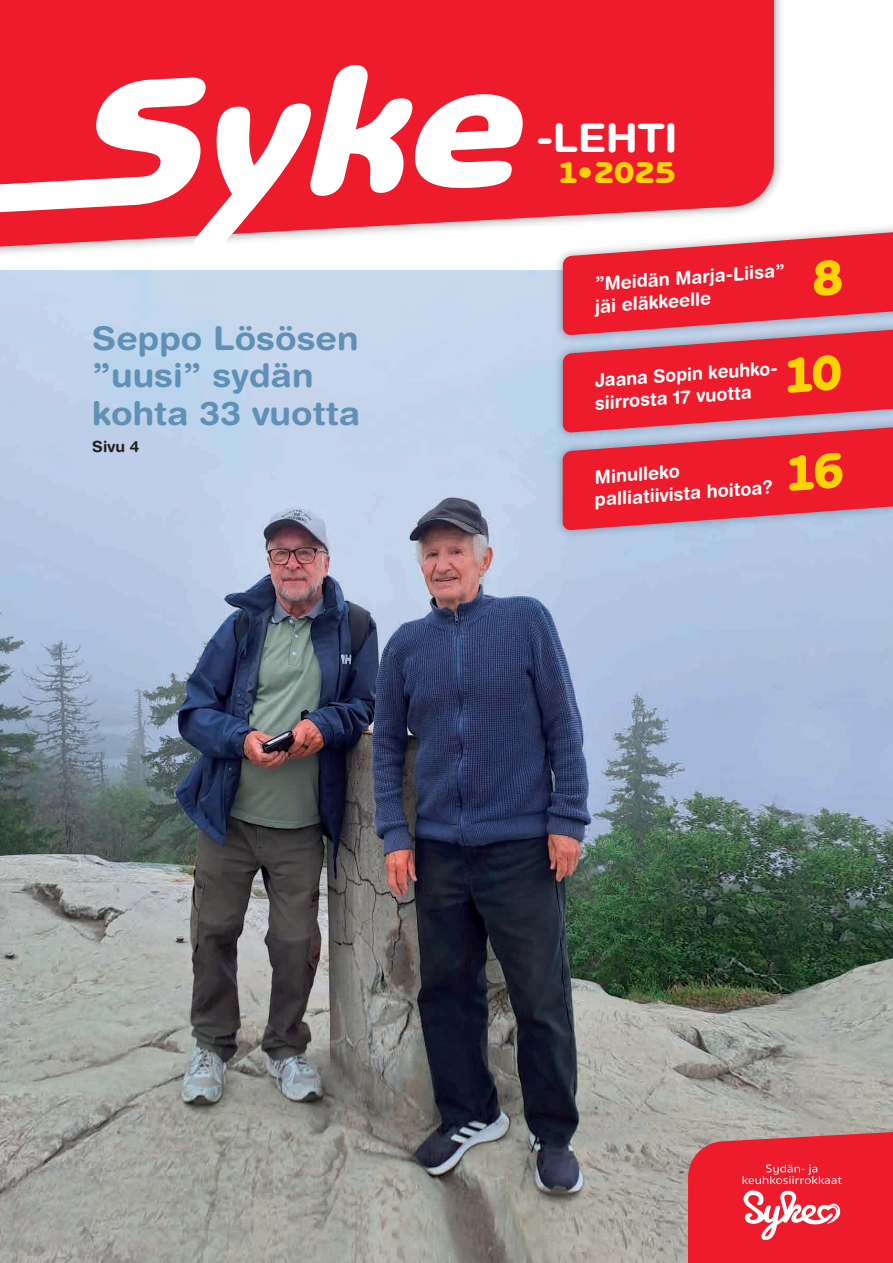
<style>
.page{position:relative;width:893px;height:1263px;background:#fff}
.page>*{position:absolute;margin:0;border:0;box-sizing:border-box;transform-origin:0 0}
.t1{font:700 39.3px "Helvetica Rounded LT Std";letter-spacing:-.01em;color:#fff;scale:1.05 1}
.t2{font:700 32.85px/37.5px "Helvetica Rounded LT Std";color:#6090b5;scale:1.07 1}
.t3{font:800 30.45px "Benguiat Gothic Std";color:#fed304;scale:1.1 1}
.t4{font:700 18.45px/22.5px "Helvetica Rounded LT Std";color:#fff}
.t5{font:700 18.45px/22.5px "Helvetica Rounded LT Std";color:#fff;scale:.96 1}
.t6{font:700 15.45px "Helvetica Rounded LT Std";color:#231f20}
</style>
<div class="page">
<img style="left:0;top:271px;width:893px;height:992px">
<div style="left:0;top:0;width:774px;height:225px;background:#ee1b2c"></div>
<svg style="left:0;top:56px;width:529px;height:198px;fill:#ee1b2c"></svg>
<div style="left:554px;top:216px;width:339px;height:128px;background:#231f20;opacity:.4"></div>
<div style="left:554px;top:411px;width:339px;height:128px;background:#231f20;opacity:.4"></div>
<svg style="left:688px;top:1131px;width:205px;height:132px;background:#eb3241"></svg>
<svg style="left:563px;top:224px;width:330px;height:307px;background:#e44455"></svg>
<h2 class="t2" style="left:92px;top:319px;width:252px">Seppo Lösösen ”uusi” sydän kohta 33 vuotta</h2>
<p class="t6" style="left:92px;top:437px;width:49px">Sivu 4</p>
<h1 class="t1" style="left:536px;top:114px;width:136px">-LEHTI</h1>
<h3 class="t3" style="left:558px;top:154px;width:108px">1•2025</h3>
<p class="t4" style="left:592px;top:272px;width:193px;rotate:-4deg">”Meidän Marja-Liisa” jäi eläkkeelle</p>
<p class="t5" style="left:592px;top:369px;width:196px;rotate:-4deg">Jaana Sopin keuhko&shy;siirrosta 17 vuotta</p>
<p class="t4" style="left:592px;top:466px;width:180px;rotate:-4deg">Minulleko palliatiivista hoitoa?</p>
</div>
